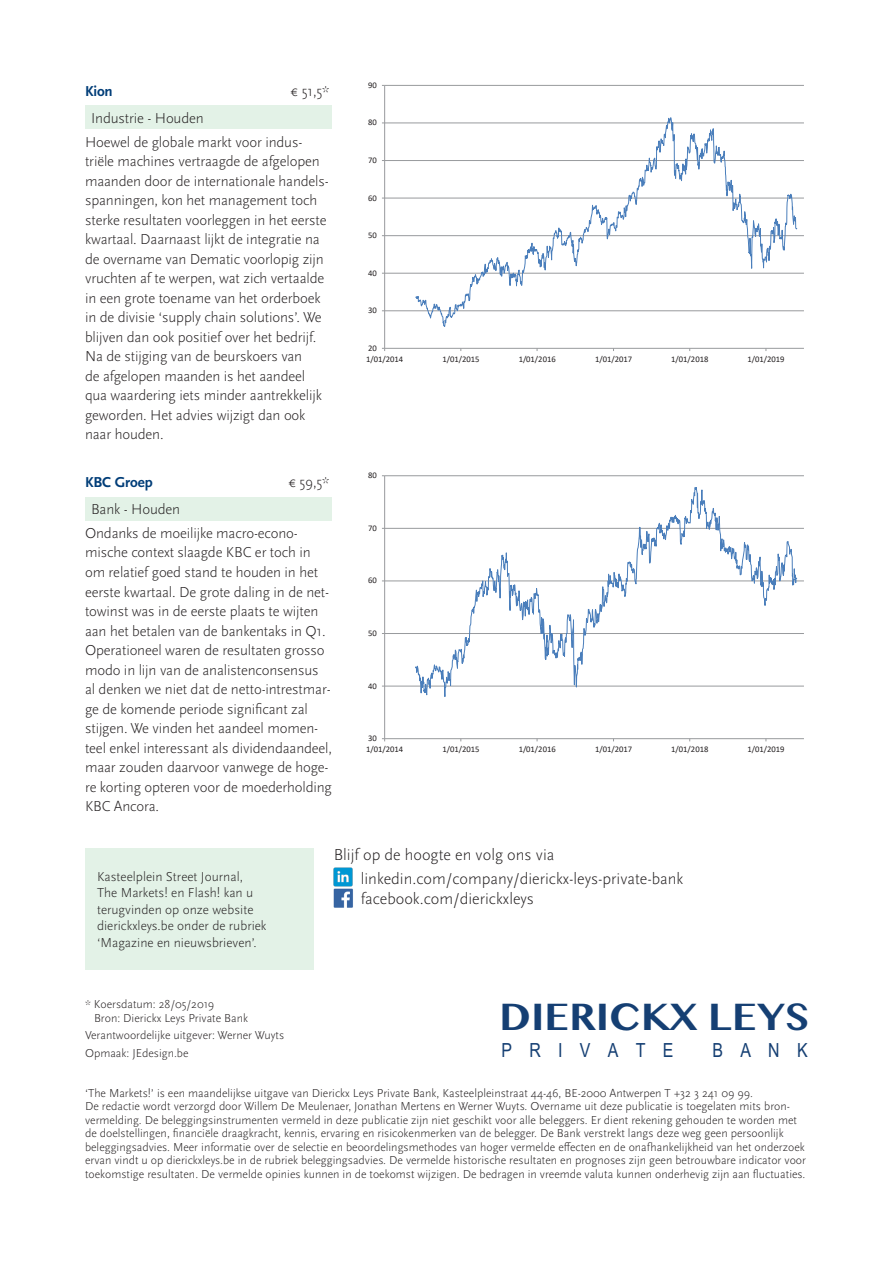
<style>
.page{position:relative;width:893px;height:1263px;background:#fff}
.page>*{position:absolute;margin:0;border:0;box-sizing:border-box;transform-origin:0 0}
.t1{font:700 37.8px "Malayalam MN";color:#153f73}
.t2{font:19.5px "Arial Narrow";letter-spacing:.89em;color:#153f73}
.t3{font:300 16.5px "Scala Sans Pro";color:#231f20}
.t4{font:300 15px/19.5px "Scala Sans Pro";letter-spacing:-.01em;color:#231f20}
.t5{font:700 15px "Scala Sans Pro";letter-spacing:-.01em;color:#003d78}
.t6{font:300 13.5px/16.5px "Scala Sans Pro";color:#231f20}
.t7{font:300 12px/13.5px "Scala Sans Pro";color:#231f20}
.t8{font:8.55px "Calibri";letter-spacing:-.005em;color:#231f20}
</style>
<div class="page">
<div style="left:85px;top:497px;width:247px;height:23px;background:#e3f2e7"></div>
<div style="left:85px;top:848px;width:229px;height:121px;background:#e3f2e7"></div>
<img style="left:333px;top:867px;width:20px;height:41px">
<div style="left:85px;top:106px;width:247px;height:23px;background:#e3f2e7"></div>
<svg style="left:382px;top:84px;width:422px;height:267px"></svg>
<svg style="left:382px;top:475px;width:422px;height:267px"></svg>
<p class="t5" style="left:85px;top:82px;width:29px">Kion</p>
<p class="t4" style="left:290px;top:81px;width:41px">€ 51,5*</p>
<p class="t4" style="left:91px;top:108px;width:114px">Industrie - Houden</p>
<p class="t4" style="left:85px;top:132px;width:245px">Hoewel de globale markt voor indus&shy;triële machines vertraagde de afgelopen maanden door de internationale handels&shy;spanningen, kon het management toch sterke resultaten voorleggen in het eerste kwartaal. Daarnaast lijkt de integratie na de overname van Dematic voorlopig zijn vruchten af te werpen, wat zich vertaalde in een grote toename van het orderboek in de divisie ‘supply chain solutions’. We blijven dan ook positief over het bedrijf.<br>Na de stijging van de beurskoers van<br>de afgelopen maanden is het aandeel qua waardering iets minder aantrekkelijk geworden. Het advies wijzigt dan ook naar houden.</p>
<p class="t5" style="left:85px;top:473px;width:69px">KBC Groep</p>
<p class="t4" style="left:288px;top:472px;width:43px">€ 59,5*</p>
<p class="t4" style="left:91px;top:500px;width:91px">Bank - Houden</p>
<p class="t4" style="left:85px;top:523px;width:248px">Ondanks de moeilijke macro-econo&shy;mische context slaagde KBC er toch in om relatief goed stand te houden in het eerste kwartaal. De grote daling in de net&shy;towinst was in de eerste plaats te wijten aan het betalen van de bankentaks in Q1.<br>Operationeel waren de resultaten grosso modo in lijn van de analistenconsensus al denken we niet dat de netto-intrestmar&shy;ge de komende periode significant zal stijgen. We vinden het aandeel momen&shy;teel enkel interessant als dividendaandeel, maar zouden daarvoor vanwege de hoge&shy;re korting opteren voor de moederholding KBC Ancora.</p>
<p class="t8" style="left:368px;top:79px;width:10px">90</p>
<p class="t8" style="left:368px;top:117px;width:10px">80</p>
<p class="t8" style="left:368px;top:154px;width:10px">70</p>
<p class="t8" style="left:368px;top:192px;width:10px">60</p>
<p class="t8" style="left:368px;top:229px;width:10px">50</p>
<p class="t8" style="left:368px;top:267px;width:10px">40</p>
<p class="t8" style="left:368px;top:304px;width:10px">30</p>
<p class="t8" style="left:368px;top:342px;width:10px">20</p>
<p class="t8" style="left:366px;top:353px;width:39px">1/01/2014</p>
<p class="t8" style="left:442px;top:353px;width:39px">1/01/2015</p>
<p class="t8" style="left:519px;top:353px;width:39px">1/01/2016</p>
<p class="t8" style="left:595px;top:353px;width:39px">1/01/2017</p>
<p class="t8" style="left:671px;top:353px;width:39px">1/01/2018</p>
<p class="t8" style="left:747px;top:353px;width:39px">1/01/2019</p>
<p class="t8" style="left:368px;top:469px;width:10px">80</p>
<p class="t8" style="left:368px;top:522px;width:10px">70</p>
<p class="t8" style="left:368px;top:575px;width:10px">60</p>
<p class="t8" style="left:368px;top:627px;width:10px">50</p>
<p class="t8" style="left:368px;top:680px;width:10px">40</p>
<p class="t8" style="left:368px;top:732px;width:10px">30</p>
<p class="t8" style="left:366px;top:743px;width:39px">1/01/2014</p>
<p class="t8" style="left:442px;top:743px;width:39px">1/01/2015</p>
<p class="t8" style="left:519px;top:743px;width:39px">1/01/2016</p>
<p class="t8" style="left:595px;top:743px;width:39px">1/01/2017</p>
<p class="t8" style="left:671px;top:743px;width:39px">1/01/2018</p>
<p class="t8" style="left:747px;top:743px;width:39px">1/01/2019</p>
<p class="t6" style="left:97px;top:868px;width:171px">Kasteelplein Street Journal,<br>The Markets! en Flash! kan u terugvinden op onze website dierickxleys.be onder de rubriek ‘Magazine en nieuwsbrieven’.</p>
<p class="t7" style="left:94px;top:997px;width:156px;text-indent:-9px">* Koersdatum: 28/05/2019<br>Bron: Dierickx Leys Private Bank</p>
<p class="t7" style="left:85px;top:1029px;width:201px">Verantwoordelijke uitgever: Werner Wuyts</p>
<p class="t7" style="left:85px;top:1046px;width:105px">Opmaak: JEdesign.be</p>
<p class="t3" style="left:334px;top:845px;width:222px">Blijf op de hoogte en volg ons via</p>
<p class="t3" style="left:361px;top:869px;width:324px">linkedin.com/company/dierickx-leys-private-bank</p>
<p class="t3" style="left:361px;top:889px;width:175px">facebook.com/dierickxleys</p>
<p class="t1" style="left:499px;top:992px;width:312px">DIERICKX LEYS</p>
<p class="t2" style="left:501px;top:1035px;width:173px">PRIVATE</p>
<p class="t2" style="left:712px;top:1035px;width:97px">BANK</p>
<p class="t7" style="left:85px;top:1086px;width:722px">‘The Markets!’ is een maandelijkse uitgave van Dierickx Leys Private Bank, Kasteelpleinstraat 44-46, BE-2000 Antwerpen T +32 3 241 09 99.<br>De redactie wordt verzorgd door Willem De Meulenaer, Jonathan Mertens en Werner Wuyts. Overname uit deze publicatie is toegelaten mits bron&shy;vermelding. De beleggingsinstrumenten vermeld in deze publicatie zijn niet geschikt voor alle beleggers. Er dient rekening gehouden te worden met de doelstellingen, financiële draagkracht, kennis, ervaring en risicokenmerken van de belegger. De Bank verstrekt langs deze weg geen persoonlijk beleggingsadvies. Meer informatie over de selectie en beoordelingsmethodes van hoger vermelde effecten en de onafhankelijkheid van het onderzoek ervan vindt u op dierickxleys.be in de rubriek beleggingsadvies. De vermelde historische resultaten en prognoses zijn geen betrouwbare indicator voor toekomstige resultaten. De vermelde opinies kunnen in de toekomst wijzigen. De bedragen in vreemde valuta kunnen onderhevig zijn aan fluctuaties.</p>
</div>
